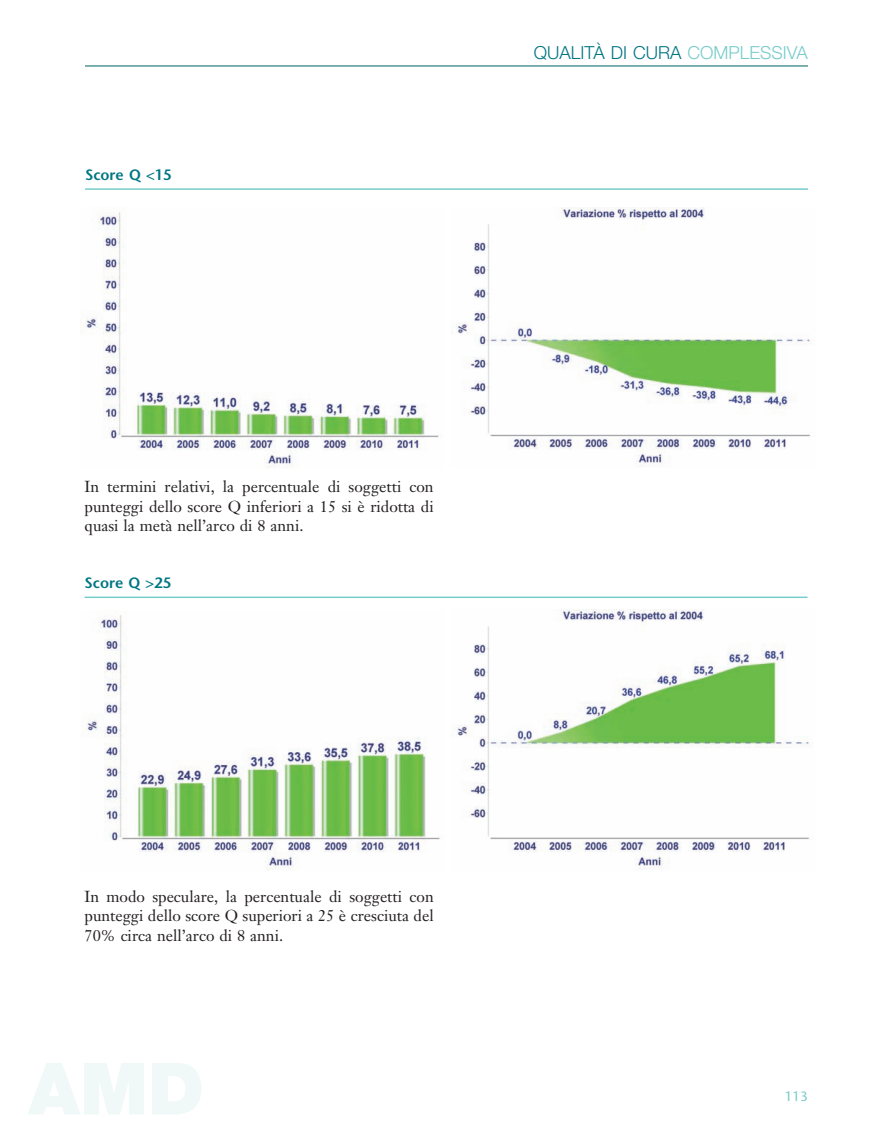
<style>
.page{position:relative;width:893px;height:1148px;background:#fff}
.page>*{position:absolute;margin:0;border:0;box-sizing:border-box;transform-origin:0 0}
.t1{font:300 18px "Helvetica Neue LT Std";color:#007684}
.t2{font:15.75px/19.5px "Janson Text";color:#231f20;text-align:justify}
.t3{font:600 15px "Stone Sans";color:#007684}
.t4{font:13.5px "Stone Sans";color:#78cccb}
.s1{color:#78cccb}
</style>
<div class="page">
<hr style="left:85px;top:65px;width:723px;height:2px;background:#539696">
<hr style="left:85px;top:188px;width:723px;height:2px;background:#78cccb">
<img style="left:81px;top:615px;width:359px;height:255px">
<img style="left:453px;top:610px;width:357px;height:259px">
<img style="left:80px;top:209px;width:359px;height:259px">
<img style="left:453px;top:207px;width:358px;height:260px">
<hr style="left:85px;top:597px;width:722px;height:1px;background:#78cccb">
<p class="t3" style="left:85px;top:165px;width:88px">Score Q &lt;15</p>
<p class="t1" style="left:534px;top:42px;width:275px">QUALITÀ DI CURA <span class="s1">COMPLESSIVA</span></p>
<p class="t2" style="left:85px;top:477px;width:351px">In termini relativi, la percentuale di soggetti con punteggi dello score Q inferiori a 15 si è ridotta di quasi la metà nell’arco di 8 anni.</p>
<p class="t3" style="left:85px;top:573px;width:88px">Score Q &gt;25</p>
<p class="t2" style="left:85px;top:886px;width:351px">In modo speculare, la percentuale di soggetti con punteggi dello score Q superiori a 25 è cresciuta del 70% circa nell’arco di 8 anni.</p>
<p class="t4" style="left:785px;top:1088px;width:25px">113</p>
</div>
